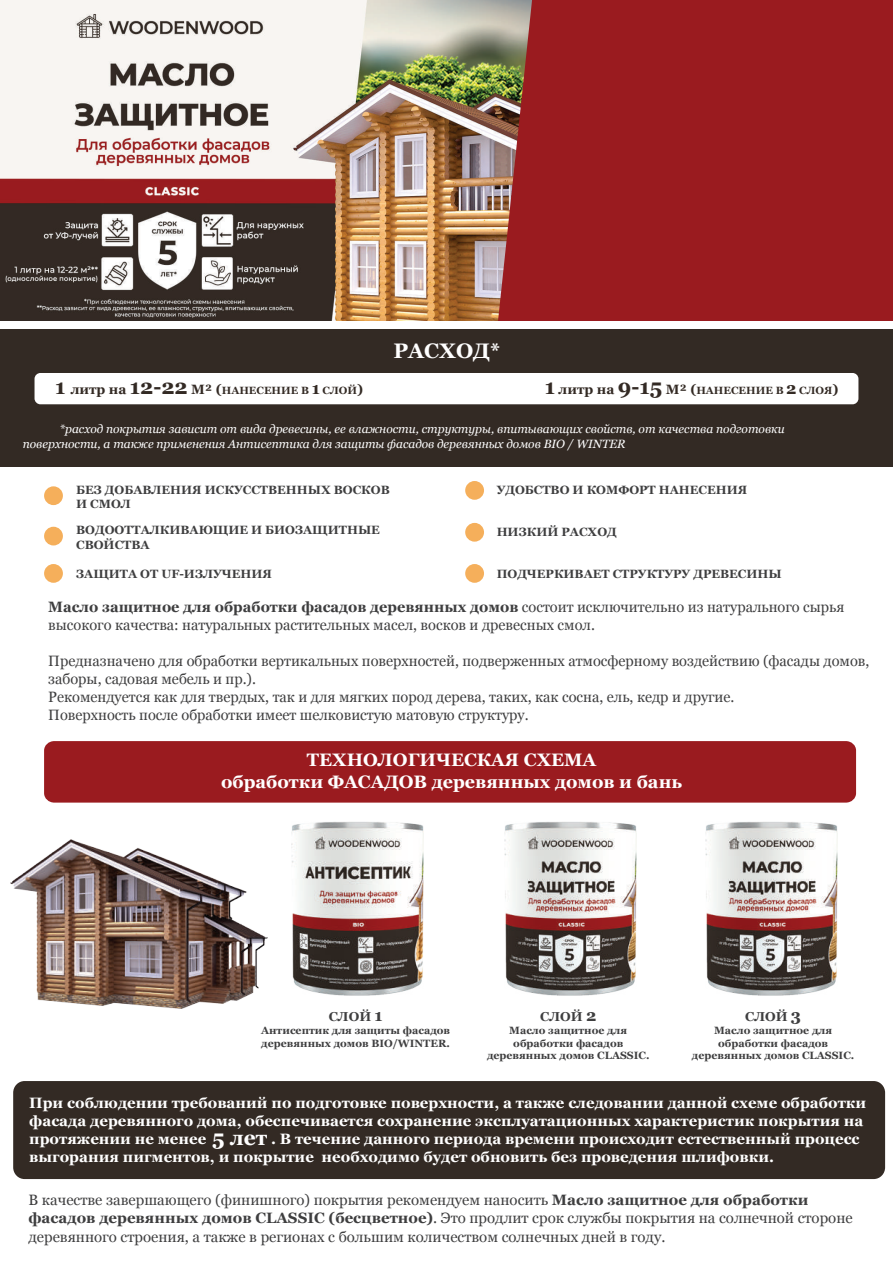
<style>
.page{position:relative;width:893px;height:1263px;background:#fff}
.page>*{position:absolute;margin:0;border:0;box-sizing:border-box;transform-origin:0 0}
.t1{font:700 21px "Georgia";color:#fff}
.t2{font:700 18px/21.6px "Georgia";color:#fff;text-align:center}
.t3{font:15px/18px "Georgia";color:#3e3e3f}
.t4{font:700 15px/18px "Georgia";color:#fff}
.t5{font:700 12.9px "Georgia";color:#3e3e3f}
.t6{font:italic 12px/14.4px "Georgia";color:#fff}
.t7{font:700 12px/14.4px "Georgia";color:#3e3e3f}
.t8{font:700 10.5px/12.8px "Georgia";color:#3e3e3f;text-align:center}
.t9{font:700 10.5px "Georgia";color:#332a24}
.s1{font-size:21px}
.s2{font-size:13.5px}
.s3{font-size:16.5px}
.s4{font-weight:700}
</style>
<div class="page">
<img style="left:0;top:0;width:497px;height:321px">
<div style="left:497px;top:0;width:396px;height:321px;background:#9a1b1f"></div>
<div style="left:0;top:329px;width:893px;height:137px;background:#332a24"></div>
<div style="left:35px;top:373px;width:823px;height:31px;background:#fff;border-radius:6px"></div>
<div style="left:44px;top:486px;width:19px;height:19px;background:#f5af5b;border-radius:50%"></div>
<div style="left:44px;top:527px;width:19px;height:18px;background:#f5af5b;border-radius:50%"></div>
<div style="left:44px;top:564px;width:19px;height:19px;background:#f5af5b;border-radius:50%"></div>
<div style="left:465px;top:481px;width:19px;height:19px;background:#f5af5b;border-radius:50%"></div>
<div style="left:465px;top:523px;width:19px;height:19px;background:#f5af5b;border-radius:50%"></div>
<div style="left:465px;top:564px;width:19px;height:19px;background:#f5af5b;border-radius:50%"></div>
<div style="left:44px;top:741px;width:812px;height:62px;background:#9a1b1f;border-radius:10px"></div>
<img style="left:10px;top:839px;width:257px;height:170px">
<div style="left:13px;top:1081px;width:872px;height:98px;background:#332a24;border-radius:12px"></div>
<img style="left:291px;top:822px;width:132px;height:173px">
<img style="left:504px;top:822px;width:132px;height:173px">
<img style="left:705px;top:822px;width:132px;height:173px">
<h1 class="t1" style="left:393px;top:337px;width:108px">РАСХОД*</h1>
<p class="t9" style="left:55px;top:383px;width:310px"><span class="s1">1</span> <span class="s2">литр на</span> <span class="s1">12-22</span> <span class="s2">М² (</span>НАНЕСЕНИЕ В <span class="s3">1</span> СЛОЙ<span class="s2">)</span></p>
<p class="t9" style="left:545px;top:383px;width:295px"><span class="s1">1</span> <span class="s2">литр на</span> <span class="s1">9-15</span> <span class="s2">М² (</span>НАНЕСЕНИЕ В <span class="s3">2</span> СЛОЯ<span class="s2">)</span></p>
<p class="t6" style="left:23px;top:422px;width:763px;text-indent:37px">*расход покрытия зависит от вида древесины, ее влажности, структуры, впитывающих свойств, от качества подготовки поверхности, а также применения Антисептика для защиты фасадов деревянных домов BIO / WINTER</p>
<p class="t7" style="left:76px;top:483px;width:315px">БЕЗ ДОБАВЛЕНИЯ ИСКУССТВЕННЫХ ВОСКОВ<br>И СМОЛ</p>
<p class="t7" style="left:497px;top:483px;width:252px">УДОБСТВО И КОМФОРТ НАНЕСЕНИЯ</p>
<p class="t7" style="left:497px;top:524px;width:122px">НИЗКИЙ РАСХОД</p>
<p class="t7" style="left:76px;top:567px;width:197px">ЗАЩИТА ОТ UF-ИЗЛУЧЕНИЯ</p>
<p class="t7" style="left:76px;top:523px;width:305px">ВОДООТТАЛКИВАЮЩИЕ И БИОЗАЩИТНЫЕ<br>СВОЙСТВА</p>
<p class="t7" style="left:497px;top:567px;width:286px">ПОДЧЕРКИВАЕТ СТРУКТУРУ ДРЕВЕСИНЫ</p>
<p class="t3" style="left:48px;top:599px;width:798px"><span class="s4">Масло защитное для обработки фасадов деревянных домов</span> состоит исключительно из натурального сырья высокого качества: натуральных растительных масел, восков и древесных смол.</p>
<p class="t3" style="left:48px;top:653px;width:823px">Предназначено для обработки вертикальных поверхностей, подверженных атмосферному воздействию (фасады домов, заборы, садовая мебель и пр.).<br>Рекомендуется как для твердых, так и для мягких пород дерева, таких, как сосна, ель, кедр и другие.<br>Поверхность после обработки имеет шелковистую матовую структуру.</p>
<p class="t2" style="left:221px;top:749px;width:463px">ТЕХНОЛОГИЧЕСКАЯ СХЕМА<br>обработки ФАСАДОВ деревянных домов и бань</p>
<p class="t5" style="left:745px;top:1008px;width:58px">СЛОЙ <span class="s3">3</span></p>
<p class="t8" style="left:692px;top:1024px;width:164px">Масло защитное для обработки фасадов деревянных домов CLASSIC.</p>
<p class="t4" style="left:29px;top:1093px;width:838px">При соблюдении требований по подготовке поверхности, а также следовании данной схеме обработки фасада деревянного дома, обеспечивается сохранение эксплуатационных характеристик покрытия на протяжении не менее</p>
<p class="t5" style="left:329px;top:1008px;width:55px">СЛОЙ <span class="s3">1</span></p>
<p class="t8" style="left:261px;top:1024px;width:191px;text-align:left">Антисептик для защиты фасадов деревянных домов BIO/WINTER.</p>
<p class="t5" style="left:540px;top:1008px;width:58px">СЛОЙ <span class="s3">2</span></p>
<p class="t8" style="left:487px;top:1024px;width:164px">Масло защитное для обработки фасадов деревянных домов CLASSIC.</p>
<p class="t4" style="left:29px;top:1129px;width:832px;text-indent:242px">. В течение данного периода времени происходит естественный процесс выгорания пигментов, и покрытие необходимо будет обновить без проведения шлифовки.</p>
<h1 class="t1" style="left:212px;top:1124px;width:57px">5 лет</h1>
<p class="t3" style="left:28px;top:1191px;width:826px">В качестве завершающего (финишного) покрытия рекомендуем наносить <span class="s4">Масло защитное для обработки фасадов деревянных домов CLASSIC (бесцветное)</span>. Это продлит срок службы покрытия на солнечной стороне деревянного строения, а также в регионах с большим количеством солнечных дней в году.</p>
</div>
